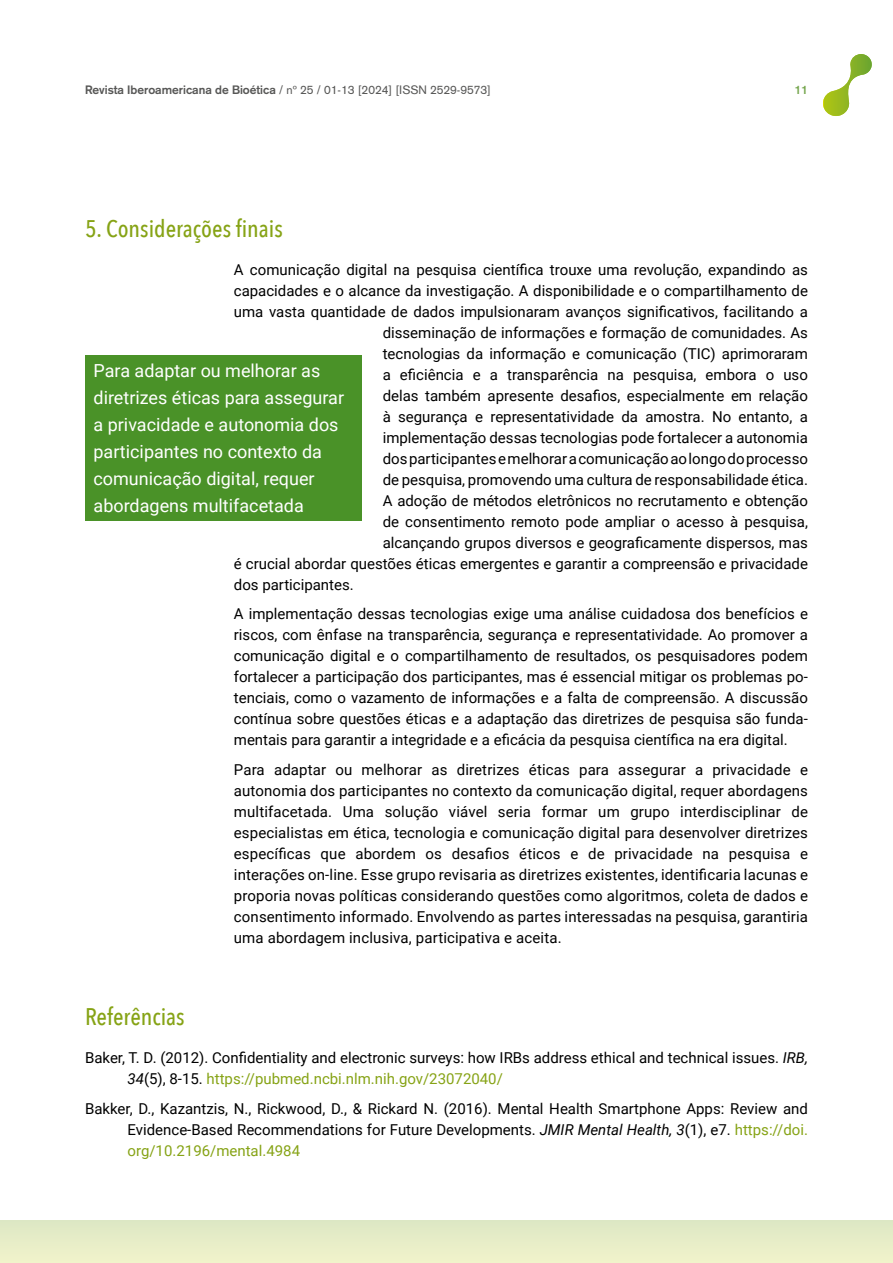
<style>
.page{position:relative;width:893px;height:1263px;background:#fff}
.page>*{position:absolute;margin:0;border:0;box-sizing:border-box;transform-origin:0 0}
.t1{font:500 24px "Avenir Next Condensed";color:#86a315}
.t2{font:18px/27px "Roboto";color:#fff}
.t3{font:15px/21px "Roboto";color:#000;text-align:justify}
.t4{font:12px "Akzidenz Grotesk";color:#575756}
.t5{font:700 12px "Akzidenz Grotesk";color:#74a54c}
.s1{font-weight:700}
.s2{font-style:italic}
.s3{color:#86a315}
</style>
<div class="page">
<div style="left:0;top:1220px;width:893px;height:43px;background:#e7edc8"></div>
<svg style="left:823px;top:54px;width:49px;height:62px"></svg>
<div style="left:85px;top:355px;width:276px;height:166px;background:#4a9228"></div>
<p class="t4" style="left:85px;top:83px;width:407px"><span class="s1">Revista Iberoamericana de Bioética</span> / nº 25 / 01-13 [2024] [ISSN 2529-9573]</p>
<p class="t5" style="left:795px;top:83px;width:15px">11</p>
<h1 class="t1" style="left:85px;top:214px;width:199px">5. Considerações finais</h1>
<p class="t3" style="left:234px;top:258px;width:576px">A comunicação digital na pesquisa científica trouxe uma revolução, expandindo as</p>
<p class="t3" style="left:234px;top:279px;width:576px">capacidades e o alcance da investigação. A disponibilidade e o compartilhamento de</p>
<p class="t3" style="left:234px;top:300px;width:576px">uma vasta quantidade de dados impulsionaram avanços significativos, facilitando a</p>
<p class="t3" style="left:383px;top:321px;width:427px">disseminação de informações e formação de comunidades. As</p>
<p class="t3" style="left:383px;top:342px;width:427px">tecnologias da informação e comunicação (TIC) aprimoraram</p>
<p class="t3" style="left:383px;top:363px;width:427px">a eficiência e a transparência na pesquisa, embora o uso</p>
<p class="t3" style="left:383px;top:384px;width:427px">delas também apresente desafios, especialmente em relação</p>
<p class="t3" style="left:383px;top:405px;width:427px">à segurança e representatividade da amostra. No entanto, a</p>
<p class="t3" style="left:383px;top:426px;width:427px">implementação dessas tecnologias pode fortalecer a autonomia</p>
<p class="t3" style="left:383px;top:447px;width:427px">dos participantes e melhorar a comunicação ao longo do processo</p>
<p class="t3" style="left:383px;top:468px;width:427px">de pesquisa, promovendo uma cultura de responsabilidade ética.</p>
<p class="t3" style="left:383px;top:489px;width:427px">A adoção de métodos eletrônicos no recrutamento e obtenção</p>
<p class="t3" style="left:383px;top:510px;width:427px">de consentimento remoto pode ampliar o acesso à pesquisa,</p>
<p class="t3" style="left:383px;top:531px;width:427px">alcançando grupos diversos e geograficamente dispersos, mas</p>
<p class="t3" style="left:234px;top:552px;width:576px">é crucial abordar questões éticas emergentes e garantir a compreensão e privacidade</p>
<p class="t3" style="left:234px;top:573px;width:121px">dos participantes.</p>
<p class="t3" style="left:234px;top:603px;width:576px">A implementação dessas tecnologias exige uma análise cuidadosa dos benefícios e riscos, com ênfase na transparência, segurança e representatividade. Ao promover a comunicação digital e o compartilhamento de resultados, os pesquisadores podem fortalecer a participação dos participantes, mas é essencial mitigar os problemas po&shy;tenciais, como o vazamento de informações e a falta de compreensão. A discussão contínua sobre questões éticas e a adaptação das diretrizes de pesquisa são funda&shy;mentais para garantir a integridade e a eficácia da pesquisa científica na era digital.</p>
<p class="t3" style="left:234px;top:758px;width:576px">Para adaptar ou melhorar as diretrizes éticas para assegurar a privacidade e autonomia dos participantes no contexto da comunicação digital, requer abordagens multifacetada. Uma solução viável seria formar um grupo interdisciplinar de especialistas em ética, tecnologia e comunicação digital para desenvolver diretrizes específicas que abordem os desafios éticos e de privacidade na pesquisa e interações on-line. Esse grupo revisaria as diretrizes existentes, identificaria lacunas e proporia novas políticas considerando questões como algoritmos, coleta de dados e consentimento informado. Envolvendo as partes interessadas na pesquisa, garantiria uma abordagem inclusiva, participativa e aceita.</p>
<p class="t2" style="left:94px;top:356px;width:252px">Para adaptar ou melhorar as diretrizes éticas para assegurar a privacidade e autonomia dos participantes no contexto da comunicação digital, requer abordagens multifacetada</p>
<h1 class="t1" style="left:85px;top:1002px;width:101px">Referências</h1>
<p class="t3" style="left:128px;top:1047px;width:682px;text-indent:-43px">Baker, T. D. (2012). Confidentiality and electronic surveys: how IRBs address ethical and technical issues. <span class="s2">IRB,<br>34</span>(5), 8-15. <span class="s3">https://pubmed.ncbi.nlm.nih.gov/23072040/</span></p>
<p class="t3" style="left:128px;top:1097px;width:682px;text-indent:-43px">Bakker, D., Kazantzis, N., Rickwood, D., &amp; Rickard N. (2016). Mental Health Smartphone Apps: Review and Evidence-Based Recommendations for Future Developments. <span class="s2">JMIR Mental Health, 3</span>(1), e7. <span class="s3">https://doi. org/10.2196/mental.4984</span></p>
</div>
